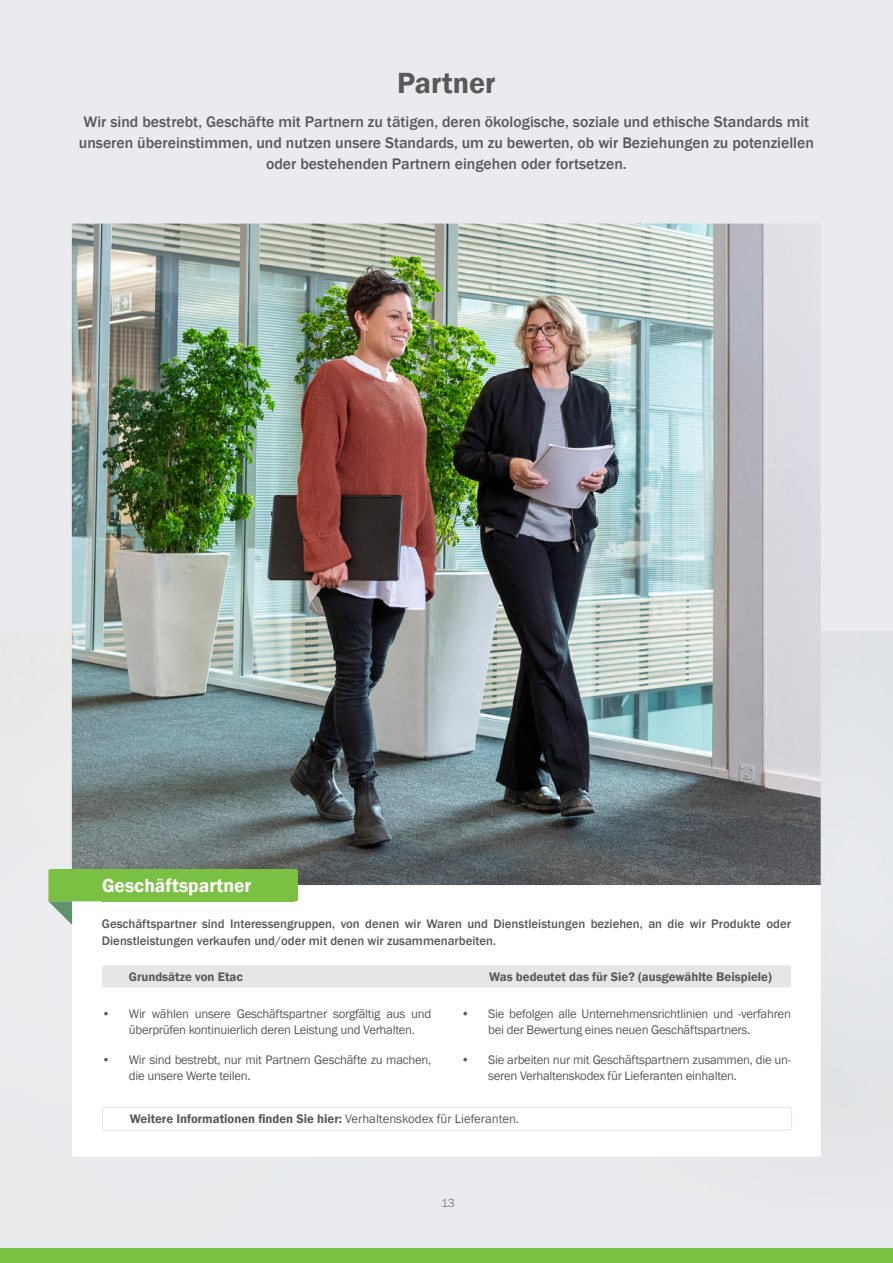
<style>
.page{position:relative;width:893px;height:1263px;background:#fff}
.page>*{position:absolute;margin:0;border:0;box-sizing:border-box;transform-origin:0 0}
.t1{font:600 30px "Franklin Gothic";color:#58595b}
.t2{font:600 19.5px "Franklin Gothic";color:#fff}
.t3{font:500 15.75px/21px "Franklin Gothic";color:#58595b;text-align:center}
.t4{font:12.75px/16.5px "Franklin Gothic";letter-spacing:-.02em;color:#58595b}
.t5{font:500 12.75px/16.5px "Franklin Gothic";color:#58595b}
.t6{font:600 12.75px "Franklin Gothic";color:#58595b}
.t7{font:12px "Franklin Gothic";color:#84888c}
.s1{font-weight:400}
</style>
<div class="page">
<div style="left:0;top:0;width:893px;height:1248px;background:#e9ebee"></div>
<div style="left:0;top:1248px;width:893px;height:15px;background:#7ac143"></div>
<img style="left:72px;top:224px;width:749px;height:661px">
<div style="left:72px;top:885px;width:749px;height:272px;background:#fff"></div>
<div style="left:102px;top:965px;width:689px;height:22px;background:#e4e7e5;border-radius:2px"></div>
<svg style="left:48px;top:869px;width:68px;height:56px;background:#aad48f"></svg>
<div style="left:102px;top:1107px;width:690px;height:23px;border:1px solid #e4e7e5;border-radius:2px"></div>
<div style="left:102px;top:869px;width:192px;height:32px;background:#7ac143"></div>
<div style="left:289px;top:869px;width:9px;height:32px;background:#7ac143;border-radius:2px"></div>
<h1 class="t1" style="left:397px;top:65px;width:100px">Partner</h1>
<p class="t3" style="left:79px;top:111px;width:736px">Wir sind bestrebt, Geschäfte mit Partnern zu tätigen, deren ökologische, soziale und ethische Standards mit unseren übereinstimmen, und nutzen unsere Standards, um zu bewerten, ob wir Beziehungen zu potenziellen oder bestehenden Partnern eingehen oder fortsetzen.</p>
<h2 class="t2" style="left:102px;top:873px;width:151px">Geschäftspartner</h2>
<p class="t5" style="left:102px;top:916px;width:691px">Geschäftspartner sind Interessengruppen, von denen wir Waren und Dienstleistungen beziehen, an die wir Produkte oder<br>Dienstleistungen verkaufen und/oder mit denen wir zusammenarbeiten.</p>
<p class="t6" style="left:129px;top:968px;width:116px">Grundsätze von Etac</p>
<p class="t6" style="left:489px;top:968px;width:284px">Was bedeutet das für Sie? (ausgewählte Beispiele)</p>
<p class="t4" style="left:129px;top:1005px;width:304px;text-indent:-27px">• Wir wählen unsere Geschäftspartner sorgfältig aus und überprüfen kontinuierlich deren Leistung und Verhalten.</p>
<p class="t4" style="left:129px;top:1051px;width:304px;text-indent:-27px">• Wir sind bestrebt, nur mit Partnern Geschäfte zu machen, die unsere Werte teilen.</p>
<p class="t4" style="left:488px;top:1005px;width:304px;text-indent:-27px">• Sie befolgen alle Unternehmensrichtlinien und -verfahren bei der Bewertung eines neuen Geschäftspartners.</p>
<p class="t4" style="left:488px;top:1051px;width:304px;text-indent:-27px">• Sie arbeiten nur mit Geschäftspartnern zusammen, die un&shy;seren Verhaltenskodex für Lieferanten einhalten.</p>
<p class="t6" style="left:130px;top:1111px;width:391px">Weitere Informationen finden Sie hier: <span class="s1">Verhaltenskodex für Lieferanten.</span></p>
<p class="t7" style="left:441px;top:1195px;width:15px">13</p>
</div>
